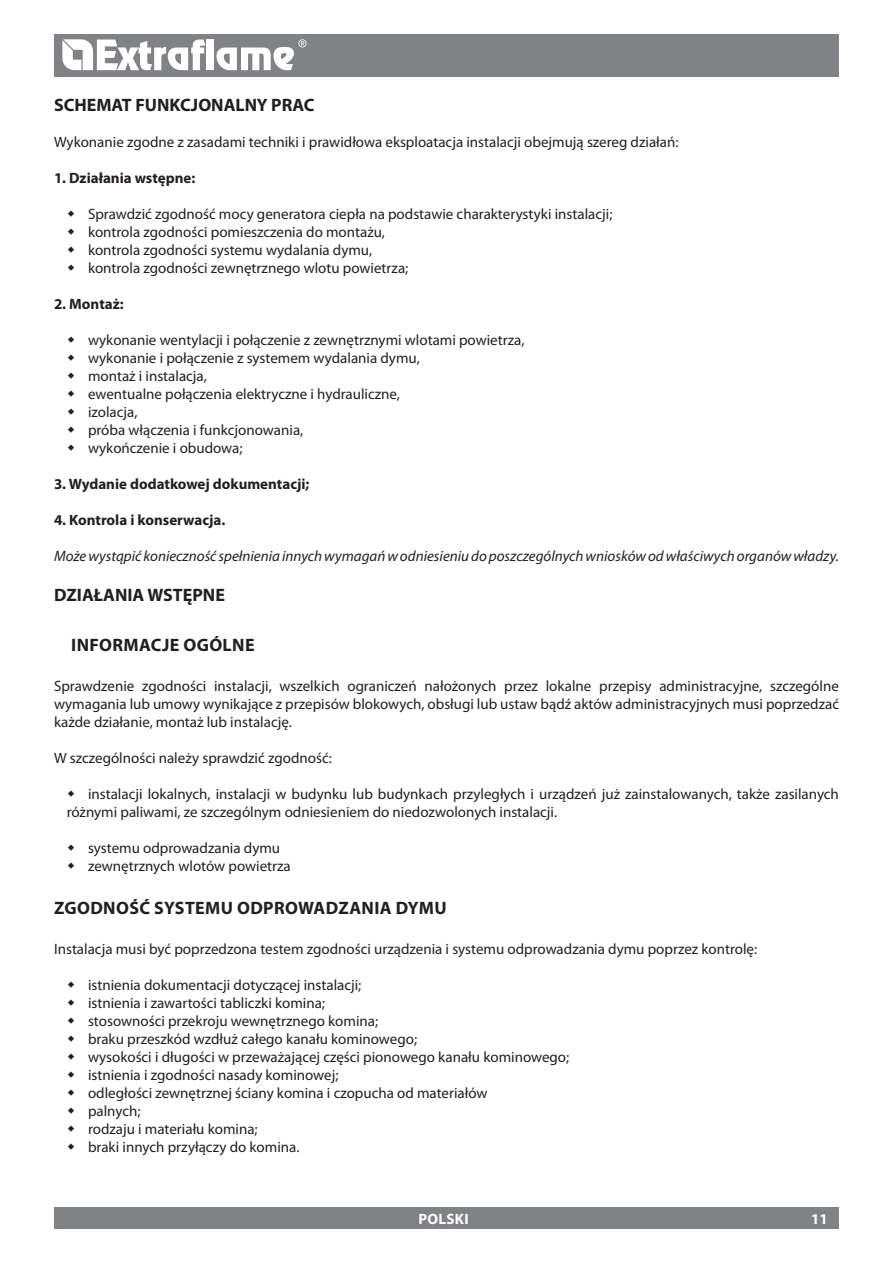
<style>
.page{position:relative;width:893px;height:1263px;background:#fff}
.page>*{position:absolute;margin:0;border:0;box-sizing:border-box;transform-origin:0 0}
.Testo_normale{font:700 18px "Myriad Pro";color:#231f20}
.Testo_normale-2{font:700 18px "Myriad Pro";letter-spacing:.02em;color:#231f20}
.Sottocapitolo{font:700 18px "Myriad Pro";letter-spacing:.02em;color:#231f20}
.Testo_normale-3{font:15px/18px "Myriad Pro";color:#231f20;text-align:justify}
.Testo_normale-4{font:italic 15px "Myriad Pro";color:#231f20}
.Testo_normale-5{font:700 15px "Myriad Pro";color:#231f20}
.t1{font:700 15px "Myriad Pro";letter-spacing:.02em;color:#fff}
</style>
<div class="page">
<div style="left:54px;top:34px;width:785px;height:43px;background:#808285"></div>
<svg style="left:62px;top:39px;width:143px;height:31px"></svg>
<div style="left:207px;top:40px;width:7px;height:30px;background:#fff"></div>
<svg style="left:216px;top:39px;width:90px;height:31px"></svg>
<div style="left:54px;top:1208px;width:785px;height:21px;background:#808285"></div>
<p class="Testo_normale" style="left:54px;top:93px;width:262px">SCHEMAT FUNKCJONALNY PRAC</p>
<p class="Testo_normale-3" style="left:54px;top:133px;width:626px">Wykonanie zgodne z zasadami techniki i prawidłowa eksploatacja instalacji obejmują szereg działań:</p>
<p class="Testo_normale-5" style="left:54px;top:168px;width:143px">1. Działania wstępne:</p>
<p class="Testo_normale-3" style="left:88px;top:205px;width:526px">Sprawdzić zgodność mocy generatora ciepła na podstawie charakterystyki instalacji;</p>
<p class="Testo_normale-3" style="left:88px;top:223px;width:298px">kontrola zgodności pomieszczenia do montażu,</p>
<p class="Testo_normale-3" style="left:88px;top:241px;width:286px">kontrola zgodności systemu wydalania dymu,</p>
<p class="Testo_normale-3" style="left:88px;top:259px;width:322px">kontrola zgodności zewnętrznego wlotu powietrza;</p>
<p class="Testo_normale-5" style="left:54px;top:294px;width:71px">2. Montaż:</p>
<p class="Testo_normale-3" style="left:88px;top:331px;width:438px">wykonanie wentylacji i połączenie z zewnętrznymi wlotami powietrza,</p>
<p class="Testo_normale-3" style="left:88px;top:349px;width:333px">wykonanie i połączenie z systemem wydalania dymu,</p>
<p class="Testo_normale-3" style="left:88px;top:367px;width:120px">montaż i instalacja,</p>
<p class="Testo_normale-3" style="left:88px;top:385px;width:314px">ewentualne połączenia elektryczne i hydrauliczne,</p>
<p class="Testo_normale-3" style="left:88px;top:403px;width:51px">izolacja,</p>
<p class="Testo_normale-3" style="left:88px;top:421px;width:217px">próba włączenia i funkcjonowania,</p>
<p class="Testo_normale-3" style="left:88px;top:439px;width:156px">wykończenie i obudowa;</p>
<p class="Testo_normale-5" style="left:54px;top:474px;width:257px">3. Wydanie dodatkowej dokumentacji;</p>
<p class="Testo_normale-5" style="left:54px;top:510px;width:173px">4. Kontrola i konserwacja.</p>
<p class="Testo_normale-4" style="left:54px;top:547px;width:786px">Może wystąpić konieczność spełnienia innych wymagań w odniesieniu do poszczególnych wniosków od właściwych organów władzy.</p>
<p class="Testo_normale" style="left:54px;top:583px;width:172px">DZIAŁANIA WSTĘPNE</p>
<p class="Sottocapitolo" style="left:71px;top:633px;width:185px">INFORMACJE OGÓLNE</p>
<p class="Testo_normale-3" style="left:54px;top:677px;width:786px">Sprawdzenie zgodności instalacji, wszelkich ograniczeń nałożonych przez lokalne przepisy administracyjne, szczególne wymagania lub umowy wynikające z przepisów blokowych, obsługi lub ustaw bądź aktów administracyjnych musi poprzedzać każde działanie, montaż lub instalację.</p>
<p class="Testo_normale-3" style="left:54px;top:749px;width:279px">W szczególności należy sprawdzić zgodność:</p>
<p class="Testo_normale-3" style="left:67px;top:785px;width:774px;text-indent:21px">instalacji lokalnych, instalacji w budynku lub budynkach przyległych i urządzeń już zainstalowanych, także zasilanych różnymi paliwami, ze szczególnym odniesieniem do niedozwolonych instalacji.</p>
<p class="Testo_normale-3" style="left:88px;top:839px;width:194px">systemu odprowadzania dymu</p>
<p class="Testo_normale-3" style="left:88px;top:857px;width:204px">zewnętrznych wlotów powietrza</p>
<p class="Testo_normale-2" style="left:54px;top:896px;width:394px">ZGODNOŚĆ SYSTEMU ODPROWADZANIA DYMU</p>
<p class="Testo_normale-3" style="left:54px;top:939px;width:705px">Instalacja musi być poprzedzona testem zgodności urządzenia i systemu odprowadzania dymu poprzez kontrolę:</p>
<p class="Testo_normale-3" style="left:88px;top:975px;width:275px">istnienia dokumentacji dotyczącej instalacji;</p>
<p class="Testo_normale-3" style="left:88px;top:993px;width:239px">istnienia i zawartości tabliczki komina;</p>
<p class="Testo_normale-3" style="left:88px;top:1011px;width:292px">stosowności przekroju wewnętrznego komina;</p>
<p class="Testo_normale-3" style="left:88px;top:1029px;width:331px">braku przeszkód wzdłuż całego kanału kominowego;</p>
<p class="Testo_normale-3" style="left:88px;top:1047px;width:483px">wysokości i długości w przeważającej części pionowego kanału kominowego;</p>
<p class="Testo_normale-3" style="left:88px;top:1065px;width:252px">istnienia i zgodności nasady kominowej;</p>
<p class="Testo_normale-3" style="left:88px;top:1083px;width:401px">odległości zewnętrznej ściany komina i czopucha od materiałów</p>
<p class="Testo_normale-3" style="left:88px;top:1101px;width:54px">palnych;</p>
<p class="Testo_normale-3" style="left:88px;top:1119px;width:171px">rodzaju i materiału komina;</p>
<p class="Testo_normale-3" style="left:88px;top:1137px;width:213px">braki innych przyłączy do komina.</p>
<p class="t1" style="left:419px;top:1209px;width:52px">POLSKI</p>
<p class="t1" style="left:811px;top:1209px;width:18px">11</p>
</div>
